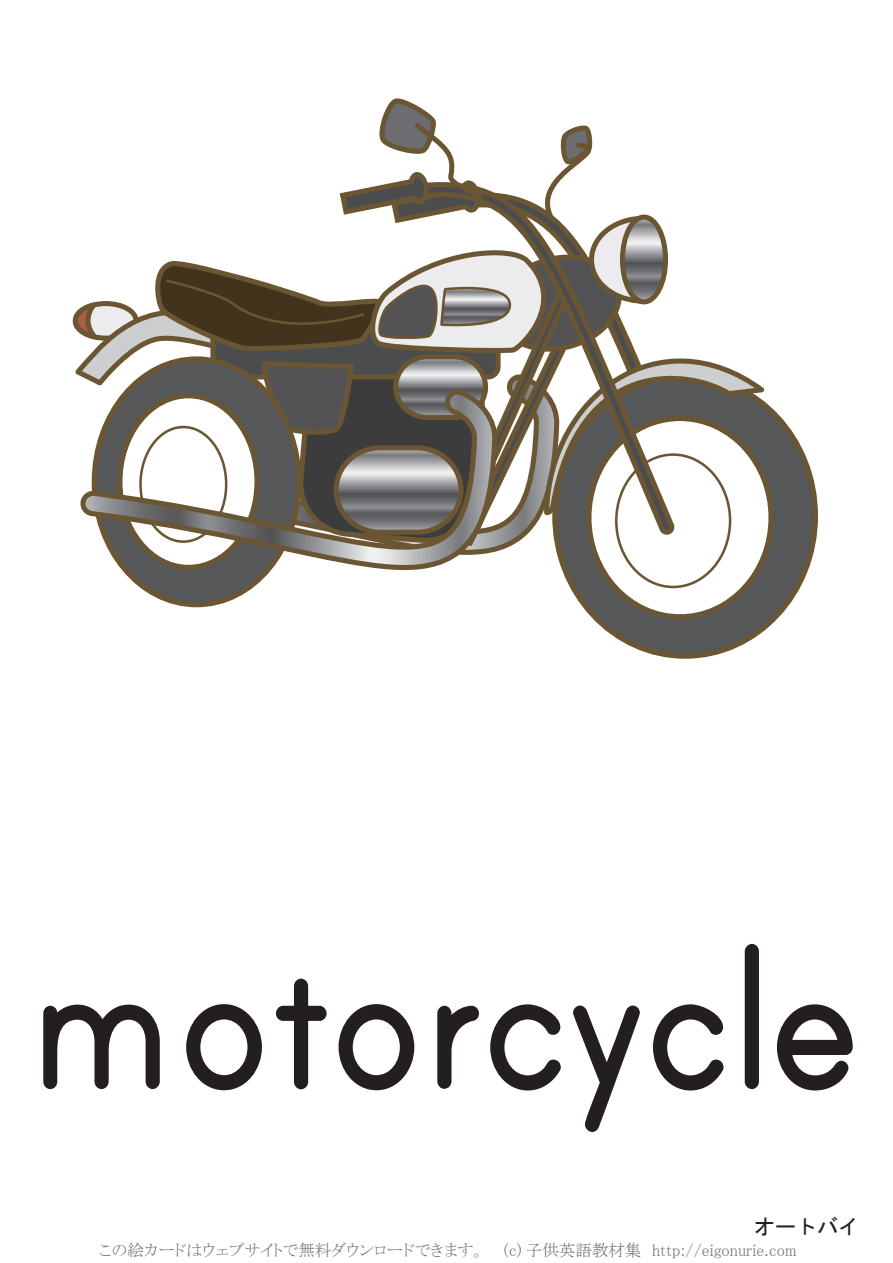
<style>
.page{position:relative;width:893px;height:1263px;background:#fff}
.page>*{position:absolute;margin:0;border:0;box-sizing:border-box;transform-origin:0 0}
.t1{font:240px "Print Bold OT";color:#231f20;scale:.94 1}
.t2{font:21px "MS Gothic";color:#231f20}
.t3{font:16.5px "MS P Mincho";color:#6c6d70}
</style>
<div class="page">
<div style="left:555px;top:376px;width:260px;height:280px;background:#565759;border-radius:50%"></div>
<svg style="left:72px;top:98px;width:702px;height:516px"></svg>
<h1 class="t1" style="left:28px;top:908px;width:887px">motorcycle</h1>
<p class="t2" style="left:754px;top:1216px;width:106px">オートバイ</p>
<p class="t3" style="left:99px;top:1242px;width:699px">この絵カードはウェブサイトで無料ダウンロードできます。　(c) 子供英語教材集　http://eigonurie.com</p>
</div>
